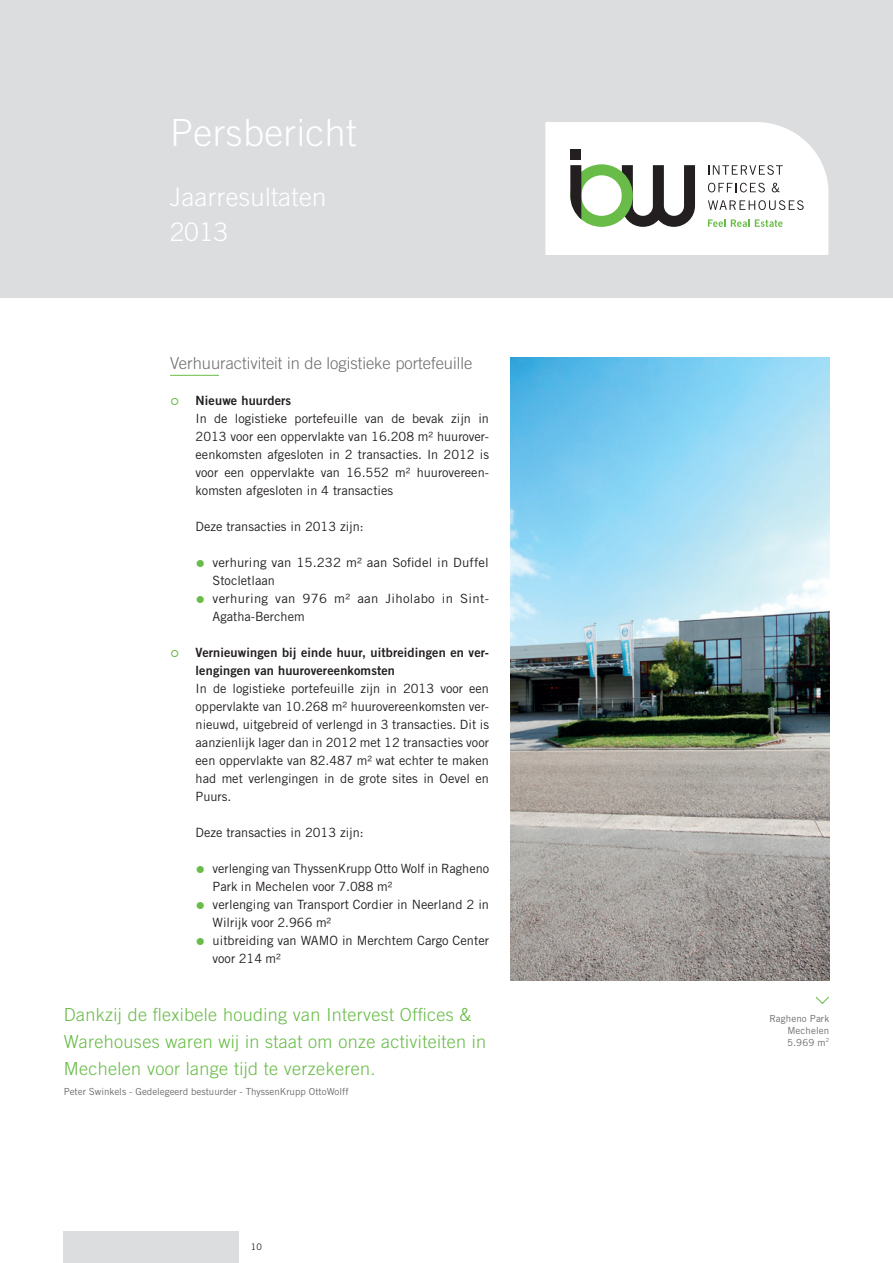
<style>
.page{position:relative;width:893px;height:1263px;background:#fff}
.page>*{position:absolute;margin:0;border:0;box-sizing:border-box;transform-origin:0 0}
.t1{font:300 37.5px "Trade Gothic LT Std";letter-spacing:.015em;color:#fff}
.t2{font:300 25.5px/34.5px "Trade Gothic LT Std";letter-spacing:.015em;color:#fff}
.t3{font:300 18px/27px "Trade Gothic LT Std";letter-spacing:.02em;color:#68bc47}
.t4{font:300 16.5px "Trade Gothic LT Std";color:#6c6d70}
.t5{font:12.75px/18px "Trade Gothic LT Std";color:#231f20}
.t6{font:12.75px/18px "Trade Gothic LT Std Bd 2";letter-spacing:.01em;color:#231f20}
.t7{font:12.75px/18px "Trade Gothic LT Std";letter-spacing:.02em;color:#231f20}
.t8{font:9.75px/12px "Trade Gothic LT Std";color:#6c6d70;text-align:justify}
.t9{font:9px "Trade Gothic LT Std";color:#231f20}
.s1{font-family:"Fedra Sans Std";color:#68bc47}
</style>
<div class="page">
<hr style="left:170px;top:375px;width:49px;height:1px;background:#68bc47">
<svg style="left:815px;top:996px;width:14px;height:8px"></svg>
<img style="left:510px;top:357px;width:319px;height:624px">
<div style="left:64px;top:1231px;width:175px;height:32px;background:#dcdddf"></div>
<div style="left:0;top:0;width:893px;height:298px;background:#dcdddf"></div>
<svg style="left:545px;top:122px;width:283px;height:133px;background:#e4e7e2"></svg>
<h1 class="t1" style="left:170px;top:111px;width:188px">Persbericht</h1>
<h2 class="t2" style="left:170px;top:180px;width:158px">Jaarresultaten<br>2013</h2>
<p class="t4" style="left:170px;top:353px;width:304px">Verhuuractiviteit in de logistieke portefeuille</p>
<p class="t6" style="left:170px;top:391px;width:123px"><span class="s1">○</span> Nieuwe huurders</p>
<p class="t5" style="left:196px;top:409px;width:295px;text-align:justify">In de logistieke portefeuille van de bevak zijn in 2013 voor een oppervlakte van 16.208 m² huurover&shy;eenkomsten afgesloten in 2 transacties. In 2012 is voor een oppervlakte van 16.552 m² huurovereen&shy;komsten afgesloten in 4 transacties</p>
<p class="t5" style="left:196px;top:517px;width:170px">Deze transacties in 2013 zijn:</p>
<p class="t5" style="left:213px;top:553px;width:278px;text-indent:-17px"><span class="s1">●</span> verhuring van 15.232 m² aan Sofidel in Duffel<br>Stocletlaan</p>
<p class="t7" style="left:213px;top:589px;width:278px;text-indent:-17px"><span class="s1">●</span> verhuring van 976 m² aan Jiholabo in Sint-<br>Agatha-Berchem</p>
<p class="t6" style="left:196px;top:643px;width:295px;text-indent:-26px"><span class="s1">○</span> Vernieuwingen bij einde huur, uitbreidingen en ver&shy;lengingen van huurovereenkomsten</p>
<p class="t5" style="left:196px;top:679px;width:295px;text-align:justify">In de logistieke portefeuille zijn in 2013 voor een oppervlakte van 10.268 m² huurovereenkomsten ver&shy;nieuwd, uitgebreid of verlengd in 3 transacties. Dit is aanzienlijk lager dan in 2012 met 12 transacties voor een oppervlakte van 82.487 m² wat echter te maken had met verlengingen in de grote sites in Oevel en Puurs.</p>
<p class="t5" style="left:196px;top:823px;width:170px">Deze transacties in 2013 zijn:</p>
<p class="t5" style="left:213px;top:859px;width:278px;text-indent:-17px"><span class="s1">●</span> verlenging van ThyssenKrupp Otto Wolf in Ragheno<br>Park in Mechelen voor 7.088 m²</p>
<p class="t5" style="left:213px;top:895px;width:278px;text-indent:-17px"><span class="s1">●</span> verlenging van Transport Cordier in Neerland 2 in<br>Wilrijk voor 2.966 m²</p>
<p class="t5" style="left:213px;top:931px;width:278px;text-indent:-17px"><span class="s1">●</span> uitbreiding van WAMO in Merchtem Cargo Center voor 214 m²</p>
<h3 class="t3" style="left:64px;top:1000px;width:424px">Dankzij de flexibele houding van Intervest Offices &amp;<br>Warehouses waren wij in staat om onze activiteiten in<br>Mechelen voor lange tijd te verzekeren.</h3>
<p class="t8" style="left:64px;top:1085px;width:286px">Peter Swinkels - Gedelegeerd bestuurder - ThyssenKrupp OttoWolff</p>
<p class="t9" style="left:251px;top:1241px;width:12px">10</p>
<p class="t8" style="left:787px;top:1012px;width:44px;text-indent:-18px">Ragheno Park Mechelen 5.969 m<sup>2</sup></p>
</div>
